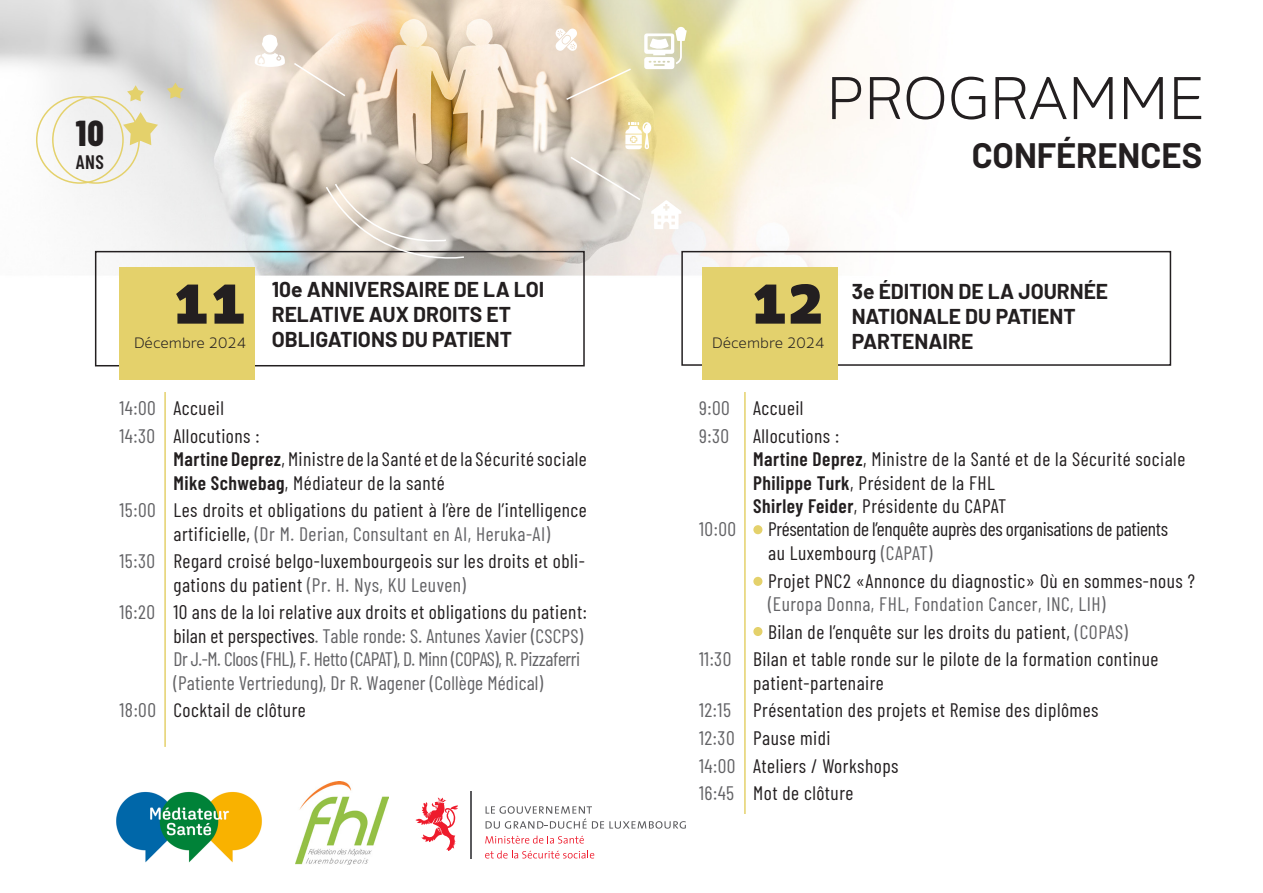
<style>
.page{position:relative;width:1263px;height:893px;background:#fff}
.page>*{position:absolute;margin:0;border:0;box-sizing:border-box;transform-origin:0 0}
.t1{font:60px "Amino Regular 7";color:#231f20}
.t2{font:55.5px "Amino Regular 9";color:#231f20}
.t3{font:800 36px "Barlow Condensed";color:#231f20}
.t4{font:700 34.5px "Barlow";color:#231f20}
.t5{font:700 21px/25.2px "Barlow";color:#231f20}
.t6{font:19.5px/23.4px "Barlow Condensed";letter-spacing:.025em;color:#231f20}
.t7{font:19.5px/23.4px "Barlow Condensed";letter-spacing:.01em;color:#636366}
.t8{font:19.5px/23.4px "Barlow Condensed";letter-spacing:-.015em;color:#231f20}
.t9{font:600 19.5px "Barlow Condensed";color:#231f20}
.t10{font:15px "Amino Regular 7";color:#231f20}
.s1{color:#636366}
.s2{font-weight:600}
.s3{color:#231f20}
</style>
<div class="page">
<img style="left:0;top:0;width:1172px;height:859px">
<div style="left:681px;top:251px;width:490px;height:115px;border:2px solid #231f20"></div>
<div style="left:95px;top:251px;width:490px;height:115px;border:2px solid #231f20"></div>
<div style="left:702px;top:268px;width:136px;height:112px;background:#e3d16d"></div>
<div style="left:119px;top:268px;width:136px;height:112px;background:#e4d16b"></div>
<hr style="left:744px;top:392px;width:2px;height:422px;background:#e4d16b">
<hr style="left:164px;top:392px;width:2px;height:355px;background:#e4d16b">
<svg style="left:123px;top:112px;width:35px;height:33px"></svg>
<svg style="left:127px;top:85px;width:17px;height:16px"></svg>
<svg style="left:167px;top:83px;width:17px;height:16px"></svg>
<div style="left:52px;top:96px;width:88px;height:88px;border:2px solid #e4d16b;border-radius:50%"></div>
<div style="left:36px;top:96px;width:88px;height:88px;border:2px solid #e4d16b;border-radius:50%"></div>
<svg style="left:644px;top:27px;width:43px;height:42px"></svg>
<svg style="left:651px;top:200px;width:30px;height:29px"></svg>
<svg style="left:555px;top:29px;width:22px;height:22px"></svg>
<svg style="left:292px;top:61px;width:55px;height:37px;background:#e6d7c8"></svg>
<svg style="left:565px;top:67px;width:67px;height:34px;background:#ead5ad"></svg>
<svg style="left:569px;top:155px;width:73px;height:47px;background:#d0c9c1"></svg>
<svg style="left:255px;top:35px;width:30px;height:32px"></svg>
<svg style="left:625px;top:122px;width:26px;height:27px"></svg>
<svg style="left:324px;top:182px;width:141px;height:89px;background:#d0c9c0"></svg>
<img style="left:103px;top:775px;width:163px;height:88px">
<img style="left:295px;top:782px;width:94px;height:82px">
<div style="left:753px;top:525px;width:9px;height:9px;background:#e4d16b;border-radius:50%"></div>
<div style="left:753px;top:577px;width:9px;height:9px;background:#e4d16b;border-radius:50%"></div>
<div style="left:753px;top:627px;width:9px;height:9px;background:#e4d16b;border-radius:50%"></div>
<svg style="left:415px;top:797px;width:43px;height:54px"></svg>
<hr style="left:470px;top:791px;width:1px;height:67px;background:#5a5a5d">
<svg style="left:486px;top:806px;width:200px;height:23px"></svg>
<svg style="left:485px;top:836px;width:99px;height:7px"></svg>
<svg style="left:485px;top:850px;width:109px;height:8px"></svg>
<p class="t3" style="left:76px;top:107px;width:29px">10</p>
<p class="t9" style="left:76px;top:148px;width:30px">ANS</p>
<p class="t1" style="left:826px;top:62px;width:378px">PROGRAMME</p>
<p class="t4" style="left:972px;top:130px;width:232px">CONFÉRENCES</p>
<p class="t2" style="left:172px;top:269px;width:76px">11</p>
<p class="t10" style="left:134px;top:333px;width:114px">Décembre 2024</p>
<p class="t5" style="left:272px;top:275px;width:274px">10e ANNIVERSAIRE DE LA LOI<br>RELATIVE AUX DROITS ET<br>OBLIGATIONS DU PATIENT</p>
<p class="t5" style="left:852px;top:277px;width:258px">3e ÉDITION DE LA JOURNÉE<br>NATIONALE DU PATIENT<br>PARTENAIRE</p>
<p class="t2" style="left:750px;top:269px;width:76px">12</p>
<p class="t10" style="left:712px;top:333px;width:114px">Décembre 2024</p>
<p class="t6" style="left:119px;top:395px;width:106px"><span class="s1">14:00</span> Accueil</p>
<p class="t6" style="left:119px;top:423px;width:142px"><span class="s1">14:30</span> Allocutions :</p>
<p class="t6" style="left:173px;top:446px;width:415px"><span class="s2">Martine Deprez</span>, Ministre de la Santé et de la Sécurité sociale<br><span class="s2">Mike Schwebag</span>, Médiateur de la santé</p>
<p class="t6" style="left:173px;top:497px;width:415px;text-indent:-54px"><span class="s1">15:00</span> Les droits et obligations du patient à l’ère de l’intelligence artificielle, <span class="s1">(Dr M. Derian, Consultant en AI, Heruka-AI)</span></p>
<p class="t6" style="left:173px;top:548px;width:413px;text-indent:-54px"><span class="s1">15:30</span> Regard croisé belgo-luxembourgeois sur les droits et obli&shy;gations du patient <span class="s1">(Pr. H. Nys, KU Leuven)</span></p>
<p class="t7" style="left:173px;top:599px;width:415px;text-indent:-54px">16:20 <span class="s3">10 ans de la loi relative aux droits et obligations du patient: bilan et perspectives</span>. Table ronde: S. Antunes Xavier (CSCPS)<br>Dr J.-M. Cloos (FHL), F. Hetto (CAPAT), D. Minn (COPAS), R. Pizzaferri (Patiente Vertriedung), Dr R. Wagener (Collège Médical)</p>
<p class="t6" style="left:119px;top:697px;width:188px"><span class="s1">18:00</span> Cocktail de clôture</p>
<p class="t6" style="left:699px;top:395px;width:106px"><span class="s1">9:00</span> Accueil</p>
<p class="t6" style="left:699px;top:423px;width:142px"><span class="s1">9:30</span> Allocutions :</p>
<p class="t6" style="left:753px;top:446px;width:434px"><span class="s2">Martine Deprez</span>, Ministre de la Santé et de la Sécurité sociale<br><span class="s2">Philippe Turk</span>, Président de la FHL</p>
<p class="t6" style="left:753px;top:493px;width:255px"><span class="s2">Shirley Feider</span>, Présidente du CAPAT</p>
<p class="t7" style="left:699px;top:516px;width:39px">10:00</p>
<p class="t8" style="left:768px;top:516px;width:401px">Présentation de l’enquête auprès des organisations de patients au Luxembourg <span class="s1">(CAPAT)</span></p>
<p class="t6" style="left:768px;top:567px;width:428px">Projet PNC2 «Annonce du diagnostic» Où en sommes-nous ?</p>
<p class="t7" style="left:768px;top:591px;width:339px">(Europa Donna, FHL, Fondation Cancer, INC, LIH)</p>
<p class="t6" style="left:768px;top:618px;width:361px">Bilan de l’enquête sur les droits du patient, <span class="s1">(COPAS)</span></p>
<p class="t6" style="left:699px;top:646px;width:461px"><span class="s1">11:30</span> Bilan et table ronde sur le pilote de la formation continue</p>
<p class="t6" style="left:753px;top:669px;width:132px">patient-partenaire</p>
<p class="t6" style="left:699px;top:697px;width:401px"><span class="s1">12:15</span> Présentation des projets et Remise des diplômes</p>
<p class="t6" style="left:699px;top:725px;width:133px"><span class="s1">12:30</span> Pause midi</p>
<p class="t6" style="left:699px;top:752px;width:201px"><span class="s1">14:00</span> Ateliers / Workshops</p>
<p class="t6" style="left:699px;top:780px;width:156px"><span class="s1">16:45</span> Mot de clôture</p>
</div>
